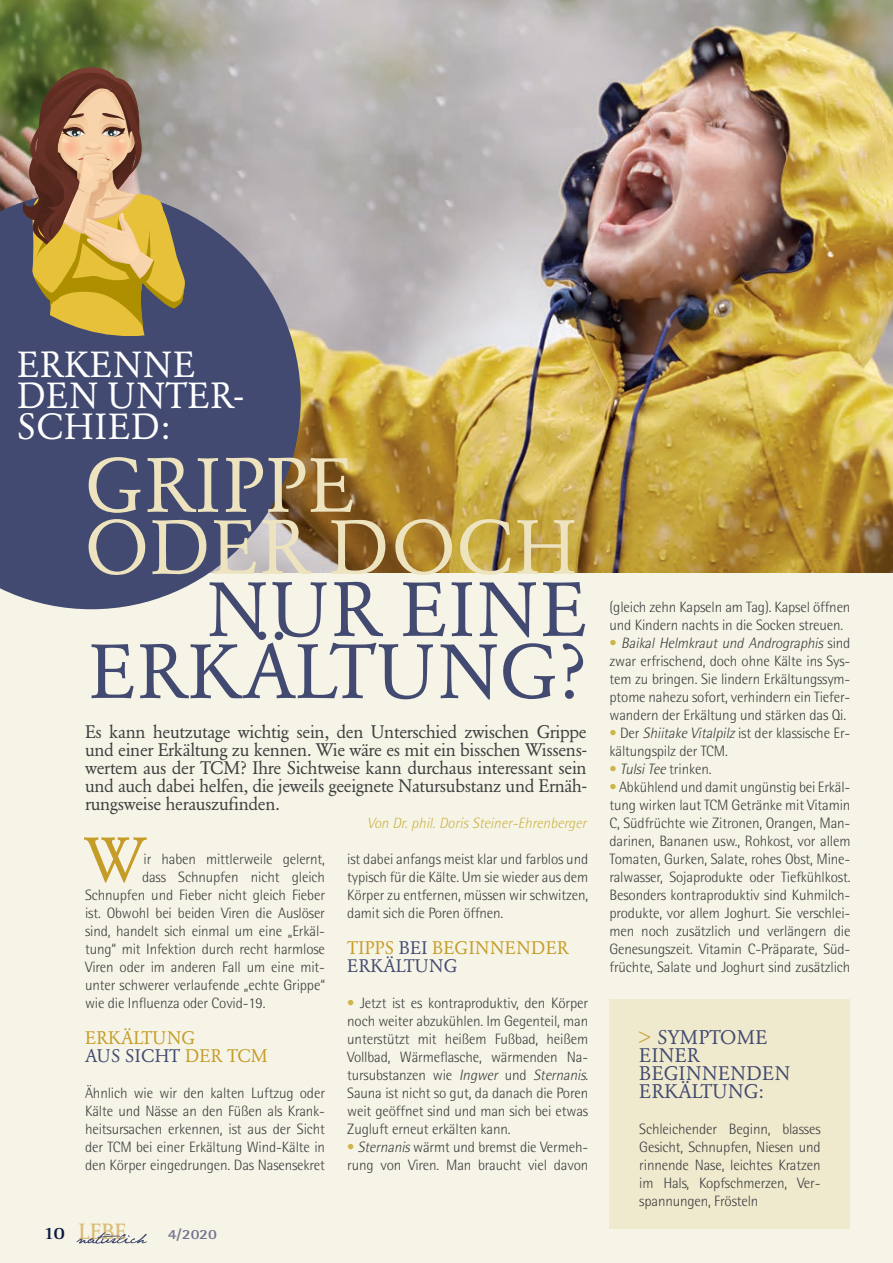
<style>
.page{position:relative;width:893px;height:1263px;background:#f6f4e6}
.page>*{position:absolute;margin:0;border:0;box-sizing:border-box;transform-origin:0 0}
.t1{font:75.9px/62.1px "Garamond BQ";letter-spacing:.03em;color:#424a71;text-align:right}
.t2{font:75.9px/62.1px "Garamond BQ";letter-spacing:.03em;color:#ede3be}
.t3{font:63px "Garamond BQ";color:#c59c28}
.t4{font:36px/30.9px "Garamond BQ";letter-spacing:.03em;color:#fff}
.t5{font:700 23.1px "Rotis Serif";color:#d9bc78;scale:.91 1}
.fließtext{font:19.5px "Garamond BQ";letter-spacing:.01em;color:#424a71}
.fließtext-2{font:19.5px "Garamond BQ";letter-spacing:.03em;color:#424a71}
.fließtext-3{font:18px/18px "Garamond BQ";letter-spacing:-.02em;color:#3e3e3f;text-align:justify}
.fließtext-4{font:18px/18px "Garamond BQ";letter-spacing:.03em;color:#c59c28}
.fließtext-5{font:18px "Garamond BQ";letter-spacing:.01em;color:#424a71}
.fließtext-6{font:18px "Garamond BQ";letter-spacing:.01em;color:#c59c28}
.fließtext-7{font:300 15px/18px "AT Rotis Semi Sans";letter-spacing:-.01em;color:#3e3e3f;text-align:justify}
.fließtext-8{font:italic 300 15px "AT Rotis Semi Sans";color:#cdb54a}
.fließtext-9{font:italic 300 15px "AT Rotis Semi Sans";color:#3e3e3f}
.t6{font:700 14.1px "AT Rotis Semi Sans";color:#737290;scale:1.18 1}
.s1{color:#c59c28}
.s2{font-size:17.85px;color:#0b1a42}
.s3{color:#424a71}
.s4{color:#cdb54a}
.s5{font-style:italic}
.s6{font-style:normal;color:#cdb54a}
.s7{font-style:normal}
.s8{font-size:16.5px;color:#c59c28}
</style>
<div class="page">
<img style="left:0;top:0;width:893px;height:572px">
<svg style="left:0;top:190px;width:301px;height:419px;background:#5a5f7e"></svg>
<svg style="left:77px;top:1232px;width:70px;height:12px"></svg>
<div style="left:609px;top:999px;width:241px;height:230px;background:#efeace"></div>
<svg style="left:21px;top:67px;width:164px;height:269px;background:#a58b5c"></svg>
<p class="t4" style="left:17px;top:350px;width:179px">ERKENNE</p>
<p class="t4" style="left:17px;top:381px;width:228px">DEN UNTER-<br>SCHIED:</p>
<p class="t2" style="left:85px;top:455px;width:493px">GRIPPE<br>ODER DOCH</p>
<p class="t1" style="left:89px;top:580px;width:499px">NUR EINE<br>ERKÄLTUNG?</p>
<p class="fließtext-3" style="left:85px;top:723px;width:503px">Es kann heutzutage wichtig sein, den Unterschied zwischen Grippe und einer Erkältung zu kennen. Wie wäre es mit ein bisschen Wissens&shy;wertem aus der TCM? Ihre Sichtweise kann durchaus interessant sein und auch dabei helfen, die jeweils geeignete Natursubstanz und Ernäh&shy;rungsweise herauszufinden.</p>
<p class="fließtext-8" style="left:367px;top:814px;width:221px">Von Dr. phil. Doris Steiner-Ehrenberger</p>
<p class="t3" style="left:84px;top:824px;width:64px">W</p>
<p class="fließtext-7" style="left:144px;top:850px;width:183px">ir haben mittlerweile gelernt,</p>
<p class="fließtext-7" style="left:142px;top:868px;width:184px">dass Schnupfen nicht gleich</p>
<p class="fließtext-7" style="left:85px;top:886px;width:242px">Schnupfen und Fieber nicht gleich Fieber</p>
<p class="fließtext-7" style="left:85px;top:904px;width:241px">ist. Obwohl bei beiden Viren die Auslöser</p>
<p class="fließtext-7" style="left:85px;top:922px;width:241px">sind, handelt sich einmal um eine „Erkäl-</p>
<p class="fließtext-7" style="left:85px;top:940px;width:241px">tung“ mit Infektion durch recht harmlose</p>
<p class="fließtext-7" style="left:85px;top:958px;width:241px">Viren oder im anderen Fall um eine mit-</p>
<p class="fließtext-7" style="left:85px;top:976px;width:242px">unter schwerer verlaufende „echte Grippe“</p>
<p class="fließtext-7" style="left:85px;top:994px;width:182px">wie die Influenza oder Covid-19.</p>
<p class="fließtext-6" style="left:85px;top:1027px;width:111px">ERKÄLTUNG</p>
<p class="fließtext-5" style="left:85px;top:1045px;width:184px">AUS SICHT <span class="s1">DER TCM</span></p>
<p class="fließtext-7" style="left:85px;top:1084px;width:242px">Ähnlich wie wir den kalten Luftzug oder Kälte und Nässe an den Füßen als Krank&shy;heitsursachen erkennen, ist aus der Sicht der TCM bei einer Erkältung Wind-Kälte in den Körper eingedrungen. Das Nasensekret</p>
<p class="t5" style="left:43px;top:1218px;width:93px"><span class="s2">10</span> LEBE</p>
<p class="t6" style="left:168px;top:1226px;width:43px">4/2020</p>
<p class="fließtext-7" style="left:347px;top:850px;width:242px">ist dabei anfangs meist klar und farblos und typisch für die Kälte. Um sie wieder aus dem Körper zu entfernen, müssen wir schwitzen, damit sich die Poren öffnen.</p>
<p class="fließtext-4" style="left:347px;top:939px;width:223px">TIPPS <span class="s3">BEI</span> BEGINNENDER<br><span class="s3">ERKÄLTUNG</span></p>
<p class="fließtext-7" style="left:347px;top:994px;width:243px"><span class="s4">•</span> Jetzt ist es kontraproduktiv, den Körper noch weiter abzukühlen. Im Gegenteil, man unterstützt mit heißem Fußbad, heißem Vollbad, Wärmeflasche, wärmenden Na&shy;tursubstanzen wie <span class="s5">Ingwer</span> und <span class="s5">Sternanis</span>.<br>Sauna ist nicht so gut, da danach die Poren weit geöffnet sind und man sich bei etwas Zugluft erneut erkälten kann.</p>
<p class="fließtext-7" style="left:347px;top:1138px;width:242px"><span class="s4">•</span> <span class="s5">Sternanis</span>wärmt und bremst die Vermeh&shy;rung von Viren. Man braucht viel davon</p>
<p class="fließtext-7" style="left:609px;top:598px;width:242px">(gleich zehn Kapseln am Tag). Kapsel öffnen und Kindern nachts in die Socken streuen.</p>
<p class="fließtext-7" style="left:609px;top:634px;width:242px"><span class="s4">•</span> <span class="s5">Baikal Helmkraut und Andrographis</span> s i n d zwar erfrischend, doch ohne Kälte ins Sys&shy;tem zu bringen. Sie lindern Erkältungssym&shy;ptome nahezu sofort, verhindern ein Tiefer&shy;wandern der Erkältung und stärken das Qi.</p>
<p class="fließtext-7" style="left:609px;top:724px;width:242px"><span class="s4">•</span> Der <span class="s5">Shiitake Vitalpilz</span>ist der klassische Er&shy;kältungspilz der TCM.</p>
<p class="fließtext-9" style="left:609px;top:760px;width:103px"><span class="s6">•</span> TulsiTee <span class="s7">trinken.</span></p>
<p class="fließtext-7" style="left:609px;top:778px;width:242px"><span class="s4">•</span> Abkühlend und damit ungünstig bei Erkäl&shy;tung wirken laut TCM Getränke mit Vitamin C, Südfrüchte wie Zitronen, Orangen, Man&shy;darinen, Bananen usw., Rohkost, vor allem Tomaten, Gurken, Salate, rohes Obst, Mine&shy;ralwasser, Sojaprodukte oder Tiefkühlkost.<br>Besonders kontraproduktiv sind Kuhmilch&shy;produkte, vor allem Joghurt. Sie verschlei&shy;men noch zusätzlich und verlängern die Genesungszeit. Vitamin C-Präparate, Süd&shy;früchte, Salate und Joghurt sind zusätzlich</p>
<p class="fließtext" style="left:639px;top:1026px;width:130px"><span class="s8">&gt;</span> SYMPTOME</p>
<p class="fließtext-2" style="left:639px;top:1044px;width:62px">EINER</p>
<p class="fließtext-2" style="left:639px;top:1062px;width:152px">BEGINNENDEN</p>
<p class="fließtext" style="left:639px;top:1080px;width:126px">ERKÄLTUNG:</p>
<p class="fließtext-7" style="left:639px;top:1120px;width:183px">Schleichender Beginn, blasses Gesicht, Schnupfen, Niesen und rinnende Nase, leichtes Kratzen im Hals, Kopfschmerzen, Ver&shy;spannungen, Frösteln</p>
</div>
